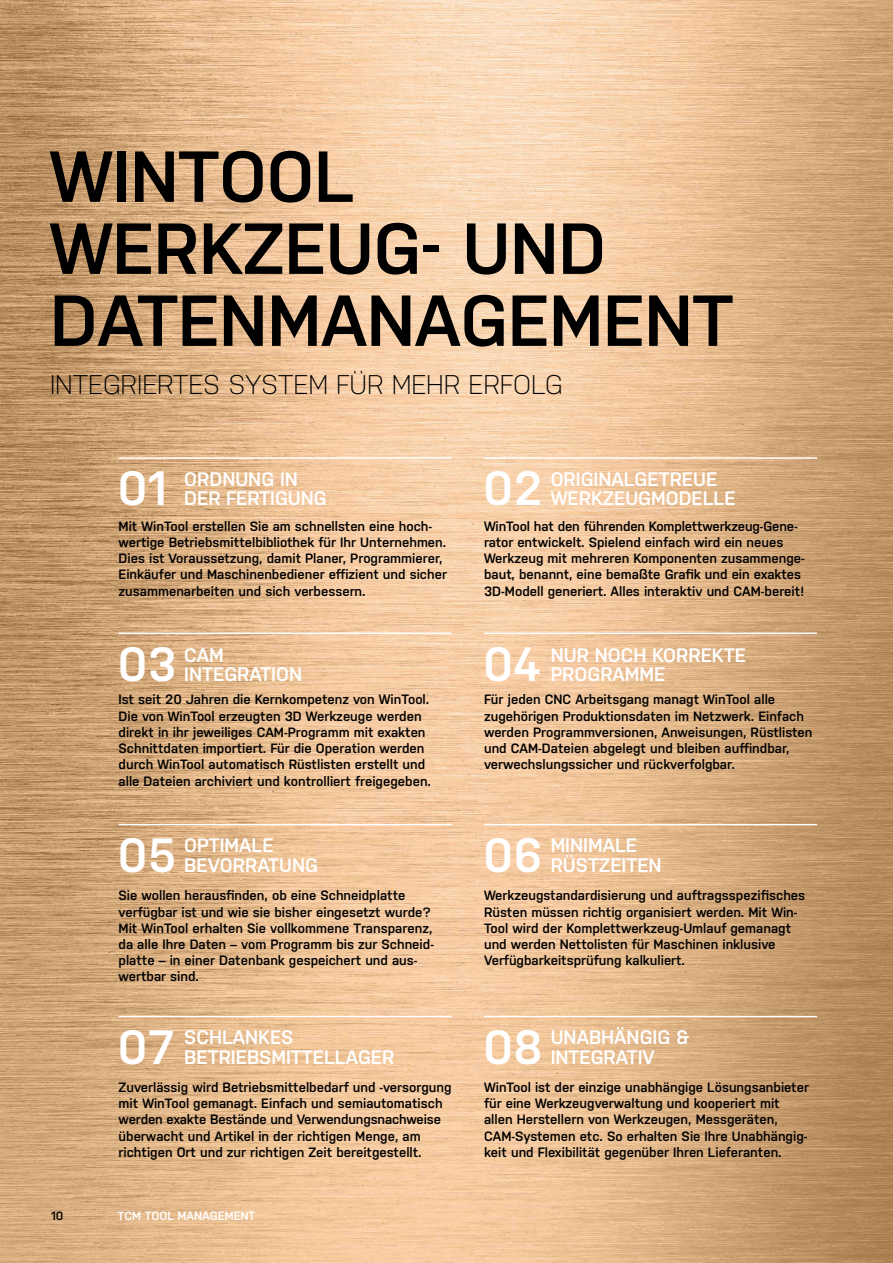
<style>
.page{position:relative;width:893px;height:1263px;background:#fff}
.page>*{position:absolute;margin:0;border:0;box-sizing:border-box;transform-origin:0 0}
.t1{font:600 72px/72px "Nudista";color:#000}
.t2{font:600 48px "Nudista";color:#fff}
.t3{font:300 27px "Nudista";color:#000}
.t4{font:600 19.5px/19.5px "Nudista";color:#fff}
.t5{font:600 13.5px/16.2px "Nudista";color:#000}
.t6{font:600 12px "Nudista";color:#fff}
.t7{font:600 12px "Nudista";color:#000}
</style>
<div class="page">
<img style="left:0;top:0;width:893px;height:1263px">
<hr style="left:119px;top:457px;width:333px;height:2px;background:#fff">
<hr style="left:119px;top:632px;width:333px;height:2px;background:#fff">
<hr style="left:119px;top:824px;width:333px;height:1px;background:#fff">
<hr style="left:119px;top:1016px;width:333px;height:1px;background:#fff">
<hr style="left:484px;top:457px;width:333px;height:2px;background:#fff">
<hr style="left:484px;top:632px;width:333px;height:2px;background:#fff">
<hr style="left:484px;top:824px;width:333px;height:1px;background:#fff">
<hr style="left:484px;top:1016px;width:333px;height:1px;background:#fff">
<h1 class="t1" style="left:50px;top:140px;width:685px">WINTOOL<br>WERKZEUG- UND<br>DATENMANAGEMENT</h1>
<h3 class="t3" style="left:50px;top:369px;width:514px">INTEGRIERTES SYSTEM FÜR MEHR ERFOLG</h3>
<h2 class="t2" style="left:118px;top:461px;width:51px">01</h2>
<h3 class="t4" style="left:184px;top:469px;width:144px">ORDNUNG IN<br>DER FERTIGUNG</h3>
<h2 class="t2" style="left:483px;top:461px;width:61px">02</h2>
<h3 class="t4" style="left:551px;top:469px;width:186px">ORIGINALGETREUE<br>WERKZEUGMODELLE</h3>
<p class="t5" style="left:119px;top:518px;width:330px">Mit WinTool erstellen Sie am schnellsten eine hoch&shy;wertige Betriebsmittelbibliothek für Ihr Unternehmen.<br>Dies ist Voraussetzung, damit Planer, Programmierer, Einkäufer und Maschinenbediener effizient und sicher zusammenarbeiten und sich verbessern.</p>
<p class="t5" style="left:484px;top:518px;width:322px">WinTool hat den führenden Komplettwerkzeug-Gene&shy;rator entwickelt. Spielend einfach wird ein neues Werkzeug mit mehreren Komponenten zusammenge&shy;baut, benannt, eine bemaßte Grafik und ein exaktes 3D-Modell generiert. Alles interaktiv und CAM-bereit!</p>
<h2 class="t2" style="left:118px;top:637px;width:61px">03</h2>
<h3 class="t4" style="left:184px;top:645px;width:119px">CAM<br>INTEGRATION</h3>
<h2 class="t2" style="left:483px;top:637px;width:59px">04</h2>
<h3 class="t4" style="left:551px;top:645px;width:197px">NUR NOCH KORREKTE<br>PROGRAMME</h3>
<p class="t5" style="left:119px;top:691px;width:314px">Ist seit 20 Jahren die Kernkompetenz von WinTool.<br>Die von WinTool erzeugten 3D Werkzeuge werden direkt in ihr jeweiliges CAM-Programm mit exakten Schnittdaten importiert. Für die Operation werden durch WinTool automatisch Rüstlisten erstellt und alle Dateien archiviert und kontrolliert freigegeben.</p>
<p class="t5" style="left:484px;top:691px;width:330px">Für jeden CNC Arbeitsgang managt WinTool alle zugehörigen Produktionsdaten im Netzwerk. Einfach werden Programmversionen, Anweisungen, Rüstlisten und CAM-Dateien abgelegt und bleiben auffindbar, verwechslungssicher und rückverfolgbar.</p>
<h2 class="t2" style="left:118px;top:827px;width:61px">05</h2>
<h3 class="t4" style="left:184px;top:836px;width:135px">OPTIMALE<br>BEVORRATUNG</h3>
<h2 class="t2" style="left:483px;top:827px;width:61px">06</h2>
<h3 class="t4" style="left:551px;top:836px;width:112px">MINIMALE<br>RÜSTZEITEN</h3>
<p class="t5" style="left:119px;top:887px;width:317px">Sie wollen herausfinden, ob eine Schneidplatte verfügbar ist und wie sie bisher eingesetzt wurde?<br>Mit WinTool erhalten Sie vollkommene Transparenz, da alle Ihre Daten – vom Programm bis zur Schneid&shy;platte – in einer Datenbank gespeichert und aus&shy;wertbar sind.</p>
<p class="t5" style="left:484px;top:887px;width:323px">Werkzeugstandardisierung und auftragsspezifisches Rüsten müssen richtig organisiert werden. Mit Win-Tool wird der Komplettwerkzeug-Umlauf gemanagt und werden Nettolisten für Maschinen inklusive Verfügbarkeitsprüfung kalkuliert.</p>
<h2 class="t2" style="left:118px;top:1019px;width:59px">07</h2>
<h3 class="t4" style="left:184px;top:1027px;width:212px">SCHLANKES<br>BETRIEBSMITTELLAGER</h3>
<h2 class="t2" style="left:483px;top:1019px;width:61px">08</h2>
<h3 class="t4" style="left:551px;top:1027px;width:140px">UNABHÄNGIG &amp;<br>INTEGRATIV</h3>
<p class="t5" style="left:119px;top:1079px;width:335px">Zuverlässig wird Betriebsmittelbedarf und -versorgung mit WinTool gemanagt. Einfach und semiautomatisch werden exakte Bestände und Verwendungsnachweise überwacht und Artikel in der richtigen Menge, am richtigen Ort und zur richtigen Zeit bereitgestellt.</p>
<p class="t5" style="left:484px;top:1079px;width:326px">WinTool ist der einzige unabhängige Lösungsanbieter für eine Werkzeugverwaltung und kooperiert mit allen Herstellern von Werkzeugen, Messgeräten, CAM-Systemen etc. So erhalten Sie Ihre Unabhängig&shy;keit und Flexibilität gegenüber Ihren Lieferanten.</p>
<p class="t7" style="left:51px;top:1209px;width:14px">10</p>
<p class="t6" style="left:118px;top:1209px;width:139px">TCM TOOL MANAGEMENT</p>
</div>
